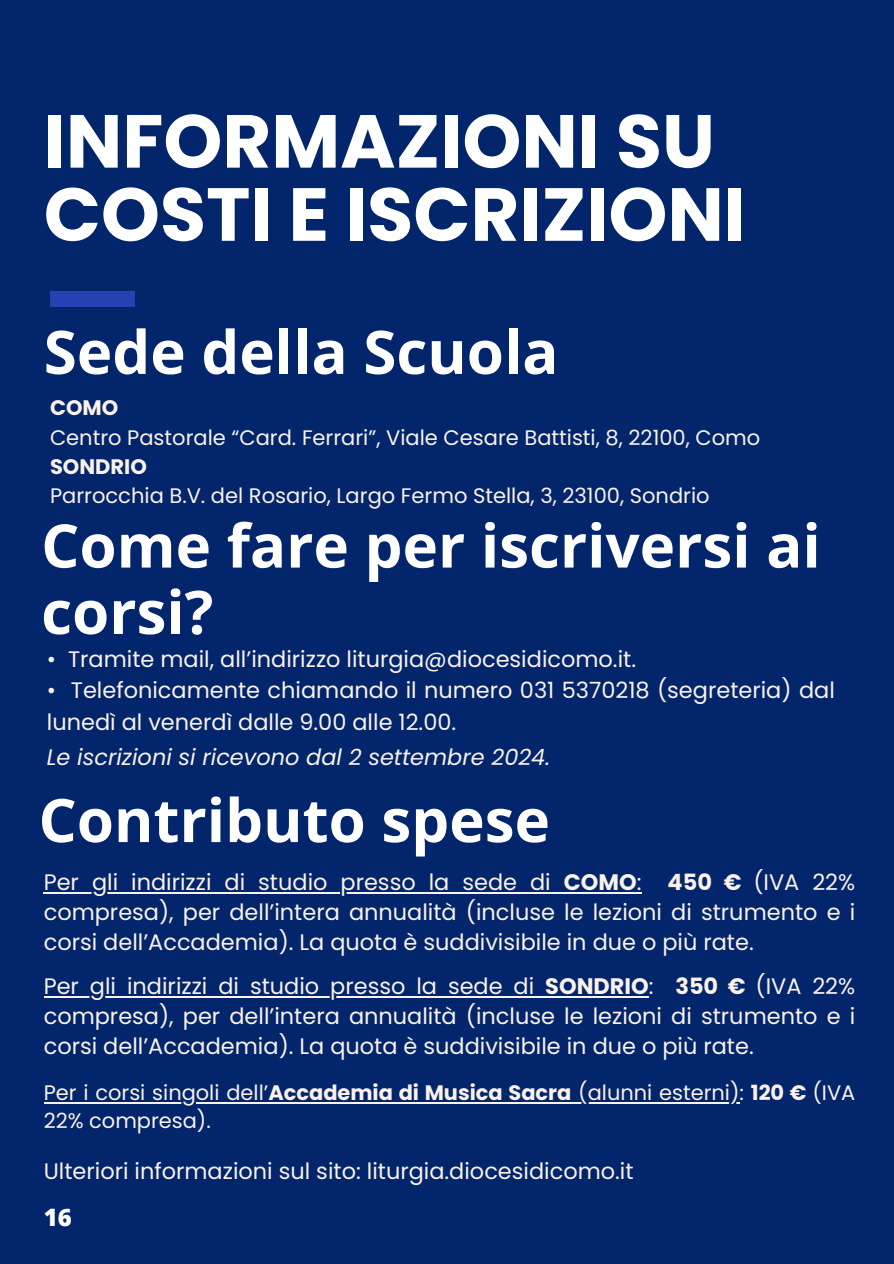
<style>
.page{position:relative;width:894px;height:1264px;background:#fff}
.page>*{position:absolute;margin:0;border:0;box-sizing:border-box;transform-origin:0 0}
.t1{font:700 75px/73.2px "Poppins";color:#fff}
.t2{font:700 60px/66.3px "Open Sans";color:#fff}
.t3{font:800 24px "Open Sans";color:#fff}
.t4{font:22.35px/29.8px "Poppins";color:#faf2e9;text-align:justify}
.t5{font:italic 22.35px "Poppins";color:#faf2e9}
.t6{font:21px "Poppins";color:#faf2e9}
.t7{font:700 21px "Poppins";color:#faf2e9}
.t8{font:20.85px/27.8px "Poppins";color:#faf2e9}
.s1{font-weight:700}
</style>
<div class="page">
<div style="left:0;top:0;width:893px;height:1263px;background:#03256c"></div>
<div style="left:50px;top:291px;width:85px;height:16px;background:#2541b2"></div>
<hr style="left:44px;top:892px;width:519px;height:2px;background:#faf2e9">
<hr style="left:563px;top:892px;width:73px;height:2px;background:#faf2e9">
<hr style="left:44px;top:996px;width:501px;height:2px;background:#faf2e9">
<hr style="left:545px;top:996px;width:103px;height:2px;background:#faf2e9">
<hr style="left:44px;top:1101px;width:224px;height:2px;background:#faf2e9">
<hr style="left:268px;top:1101px;width:303px;height:2px;background:#faf2e9">
<hr style="left:571px;top:1101px;width:168px;height:2px;background:#faf2e9">
<h1 class="t1" style="left:44px;top:105px;width:703px">INFORMAZIONI SU<br>COSTI E ISCRIZIONI</h1>
<h2 class="t2" style="left:44px;top:317px;width:516px">Sede della Scuola</h2>
<p class="t7" style="left:50px;top:393px;width:70px">COMO</p>
<p class="t6" style="left:50px;top:422px;width:711px">Centro Pastorale “Card. Ferrari”, Viale Cesare Battisti, 8, 22100, Como</p>
<p class="t7" style="left:50px;top:452px;width:98px">SONDRIO</p>
<p class="t6" style="left:50px;top:481px;width:661px">Parrocchia B.V. del Rosario, Largo Fermo Stella, 3, 23100, Sondrio</p>
<h2 class="t2" style="left:41px;top:511px;width:780px">Come fare per iscriversi ai corsi?</h2>
<p class="t4" style="left:47px;top:644px;width:590px">• Tramite mail, all’indirizzo liturgia@diocesidicomo.it.</p>
<p class="t4" style="left:47px;top:675px;width:789px;line-height:31.2px">• Telefonicamente chiamando il numero 031 5370218 (segreteria) dal lunedì al venerdì dalle 9.00 alle 12.00.</p>
<p class="t5" style="left:47px;top:741px;width:504px">Le iscrizioni si ricevono dal 2 settembre 2024.</p>
<h2 class="t2" style="left:39px;top:785px;width:513px">Contributo spese</h2>
<p class="t4" style="left:44px;top:867px;width:812px">Per gli indirizzi di studio presso la sede di <span class="s1">COMO</span>: <span class="s1">450 €</span> (IVA 22% compresa), per dell’intera annualità (incluse le lezioni di strumento e i corsi dell’Accademia). La quota è suddivisibile in due o più rate.</p>
<p class="t4" style="left:44px;top:971px;width:812px">Per gli indirizzi di studio presso la sede di <span class="s1">SONDRIO</span>: <span class="s1">350 €</span> (IVA 22% compresa), per dell’intera annualità (incluse le lezioni di strumento e i corsi dell’Accademia). La quota è suddivisibile in due o più rate.</p>
<p class="t8" style="left:44px;top:1078px;width:812px">Per i corsi singoli dell’<span class="s1">Accademia di Musica Sacra</span> (alunni esterni): <span class="s1">120 €</span> (IVA<br>22% compresa).</p>
<p class="t4" style="left:44px;top:1156px;width:591px">Ulteriori informazioni sul sito: liturgia.diocesidicomo.it</p>
<p class="t3" style="left:44px;top:1200px;width:30px">16</p>
</div>
